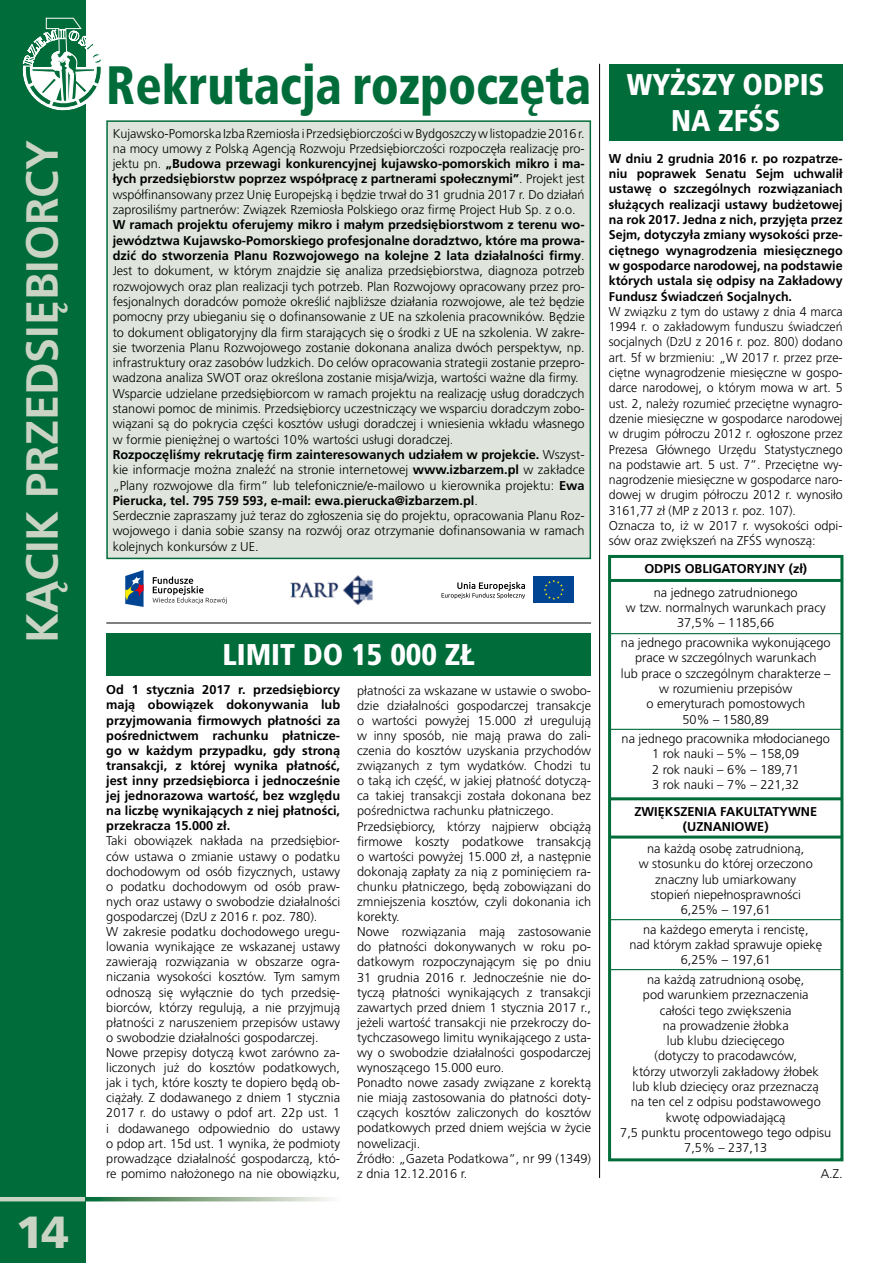
<style>
.page{position:relative;width:893px;height:1263px;background:#fff}
.page>*{position:absolute;margin:0;border:0;box-sizing:border-box;transform-origin:0 0}
.t1{font:900 condensed 54px "Frutiger LTCE";color:#006c39;scale:.91 1}
.t2{font:700 45px "Frutiger CE";color:#c9d4c5}
.t3{font:900 45px "Frutiger CE";color:#c9d4c5}
.t4{font:900 condensed 30px/36px "Frutiger LTCE";color:#fff;text-align:center}
.t5{font:300 12.75px/15.3px "Frutiger CE";color:#000;text-align:center}
.t6{font:700 12.75px/15.3px "Frutiger CE";color:#000;text-align:justify}
.s1{font-weight:700}
</style>
<div class="page">
<div style="left:106px;top:120px;width:485px;height:439px;background:#dfe5dc;border:2px solid #006c39"></div>
<div style="left:0;top:0;width:85px;height:1263px;background:#006c39"></div>
<hr style="left:0;top:1197px;width:85px;height:4px;background:#c9d4c5">
<svg style="left:85px;top:1197px;width:246px;height:4px"></svg>
<svg style="left:22px;top:18px;width:81px;height:93px"></svg>
<div style="left:609px;top:64px;width:234px;height:76px;background:#006c39"></div>
<div style="left:608px;top:555px;width:235px;height:606px;border:3px solid #006c39"></div>
<hr style="left:609px;top:579px;width:234px;height:3px;background:#006c39">
<hr style="left:609px;top:797px;width:234px;height:3px;background:#006c39">
<hr style="left:609px;top:633px;width:234px;height:1px;background:#006c39">
<hr style="left:609px;top:729px;width:234px;height:1px;background:#006c39">
<hr style="left:609px;top:835px;width:234px;height:3px;background:#006c39">
<hr style="left:609px;top:919px;width:234px;height:1px;background:#006c39">
<hr style="left:609px;top:969px;width:234px;height:1px;background:#006c39">
<hr style="left:106px;top:623px;width:485px;height:1px;background:#000">
<hr style="left:599px;top:64px;width:1px;height:1114px;background:#000">
<div style="left:106px;top:634px;width:485px;height:42px;background:#006c39"></div>
<svg style="left:125px;top:570px;width:19px;height:37px"></svg>
<svg style="left:153px;top:576px;width:74px;height:28px"></svg>
<div style="left:534px;top:576px;width:40px;height:27px;background:#004494"></div>
<svg style="left:544px;top:580px;width:20px;height:20px"></svg>
<svg style="left:441px;top:582px;width:84px;height:17px"></svg>
<img style="left:290px;top:575px;width:83px;height:30px">
<h2 class="t2" style="left:15px;top:643px;width:501px;rotate:-90deg">Kącik przedsiębiorcy</h2>
<h2 class="t3" style="left:16px;top:1205px;width:55px">14</h2>
<h1 class="t1" style="left:106px;top:53px;width:534px">Rekrutacja rozpoczęta</h1>
<p class="t5" style="left:113px;top:125px;width:473px;text-align:justify">Kujawsko-Pomorska Izba Rzemiosła i Przedsiębiorczości w Bydgoszczy w listopadzie 2016 r. na mocy umowy z Polską Agencją Rozwoju Przedsiębiorczości rozpoczęła realizację pro&shy;jektu pn. <span class="s1">„Budowa przewagi konkurencyjnej kujawsko-pomorskich mikro i ma&shy;łych przedsiębiorstw poprzez współpracę z partnerami społecznymi”</span>. Projekt jest współfinansowany przez Unię Europejską i będzie trwał do 31 grudnia 2017 r. Do działań zaprosiliśmy partnerów: Związek Rzemiosła Polskiego oraz firmę Project Hub Sp. z o.o.</p>
<p class="t5" style="left:113px;top:217px;width:474px;text-align:left"><span class="s1">W ramach projektu oferujemy mikro i małym przedsiębiorstwom z terenu wo&shy;jewództwa Kujawsko-Pomorskiego profesjonalne doradztwo, które ma prowa&shy;dzić do stworzenia Planu Rozwojowego na kolejne 2 lata działalności firmy</span>.<br>Jest to dokument, w którym znajdzie się analiza przedsiębiorstwa, diagnoza potrzeb rozwojowych oraz plan realizacji tych potrzeb. Plan Rozwojowy opracowany przez pro&shy;fesjonalnych doradców pomoże określić najbliższe działania rozwojowe, ale też będzie pomocny przy ubieganiu się o dofinansowanie z UE na szkolenia pracowników. Będzie to dokument obligatoryjny dla firm starających się o środki z UE na szkolenia. W zakre&shy;sie tworzenia Planu Rozwojowego zostanie dokonana analiza dwóch perspektyw, np. infrastruktury oraz zasobów ludzkich. Do celów opracowania strategii zostanie przepro&shy;wadzona analiza SWOT oraz określona zostanie misja/wizja, wartości ważne dla firmy.<br>Wsparcie udzielane przedsiębiorcom w ramach projektu na realizację usług doradczych stanowi pomoc de minimis. Przedsiębiorcy uczestniczący we wsparciu doradczym zobo&shy;wiązani są do pokrycia części kosztów usługi doradczej i wniesienia wkładu własnego w formie pieniężnej o wartości 10% wartości usługi doradczej.<br><span class="s1">Rozpoczęliśmy rekrutację firm zainteresowanych udziałem w projekcie.</span> Wszyst&shy;kie informacje można znaleźć na stronie internetowej <span class="s1">www.izbarzem.pl</span> w zakładce „Plany rozwojowe dla firm” lub telefonicznie/e-mailowo u kierownika projektu: <span class="s1">Ewa Pierucka, tel. 795 759 593, e-mail: ewa.pierucka@izbarzem.pl</span>.<br>Serdecznie zapraszamy już teraz do zgłoszenia się do projektu, opracowania Planu Roz&shy;wojowego i dania sobie szansy na rozwój oraz otrzymanie dofinansowania w ramach kolejnych konkursów z UE.</p>
<h3 class="t4" style="left:222px;top:636px;width:254px">LIMIT DO 15 000 ZŁ</h3>
<p class="t5" style="left:357px;top:682px;width:235px;text-align:left">płatności za wskazane w ustawie o swobo&shy;dzie działalności gospodarczej transakcje o wartości powyżej 15.000 zł uregulują w inny sposób, nie mają prawa do zali&shy;czenia do kosztów uzyskania przychodów związanych z tym wydatków. Chodzi tu o taką ich część, w jakiej płatność dotyczą&shy;ca takiej transakcji została dokonana bez pośrednictwa rachunku płatniczego.<br>Przedsiębiorcy, którzy najpierw obciążą firmowe koszty podatkowe transakcją o wartości powyżej 15.000 zł, a następnie dokonają zapłaty za nią z pominięciem ra&shy;chunku płatniczego, będą zobowiązani do zmniejszenia kosztów, czyli dokonania ich korekty.<br>Nowe rozwiązania mają zastosowanie do płatności dokonywanych w roku po&shy;datkowym rozpoczynającym się po dniu 31 grudnia 2016 r. Jednocześnie nie do&shy;tyczą płatności wynikających z transakcji zawartych przed dniem 1 stycznia 2017 r., jeżeli wartość transakcji nie przekroczy do&shy;tychczasowego limitu wynikającego z usta&shy;wy o swobodzie działalności gospodarczej wynoszącego 15.000 euro.<br>Ponadto nowe zasady związane z korektą nie miają zastosowania do płatności doty&shy;czących kosztów zaliczonych do kosztów podatkowych przed dniem wejścia w życie nowelizacji.<br>Źródło: „Gazeta Podatkowa”, nr 99 (1349) z dnia 12.12.2016 r.</p>
<p class="t6" style="left:106px;top:682px;width:235px">Od 1 stycznia 2017 r. przedsiębiorcy mają obowiązek dokonywania lub przyjmowania firmowych płatności za pośrednictwem rachunku płatnicze&shy;go w każdym przypadku, gdy stroną transakcji, z której wynika płatność, jest inny przedsiębiorca i jednocześnie jej jednorazowa wartość, bez względu na liczbę wynikających z niej płatności, przekracza 15.000 zł.</p>
<p class="t5" style="left:106px;top:833px;width:235px;text-align:left">Taki obowiązek nakłada na przedsiębior&shy;ców ustawa o zmianie ustawy o podatku dochodowym od osób fizycznych, ustawy o podatku dochodowym od osób praw&shy;nych oraz ustawy o swobodzie działalności gospodarczej (DzU z 2016 r. poz. 780).<br>W zakresie podatku dochodowego uregu&shy;lowania wynikające ze wskazanej ustawy zawierają rozwiązania w obszarze ogra&shy;niczania wysokości kosztów. Tym samym odnoszą się wyłącznie do tych przedsię&shy;biorców, którzy regulują, a nie przyjmują płatności z naruszeniem przepisów ustawy o swobodzie działalności gospodarczej.<br>Nowe przepisy dotyczą kwot zarówno za&shy;liczonych już do kosztów podatkowych, jak i tych, które koszty te dopiero będą ob&shy;ciążały. Z dodawanego z dniem 1 stycznia 2017 r. do ustawy o pdof art. 22p ust. 1 i dodawanego odpowiednio do ustawy o pdop art. 15d ust. 1 wynika, że podmioty prowadzące działalność gospodarczą, któ&shy;re pomimo nałożonego na nie obowiązku,</p>
<h3 class="t4" style="left:627px;top:66px;width:199px">WYŻSZY ODPIS<br>NA ZFŚS</h3>
<p class="t6" style="left:609px;top:151px;width:235px">W dniu 2 grudnia 2016 r. po rozpatrze&shy;niu poprawek Senatu Sejm uchwalił ustawę o szczególnych rozwiązaniach służących realizacji ustawy budżetowej na rok 2017. Jedna z nich, przyjęta przez Sejm, dotyczyła zmiany wysokości prze&shy;ciętnego wynagrodzenia miesięcznego w gospodarce narodowej, na podstawie których ustala się odpisy na Zakładowy Fundusz Świadczeń Socjalnych.</p>
<p class="t5" style="left:609px;top:304px;width:235px;text-align:left">W związku z tym do ustawy z dnia 4 marca 1994 r. o zakładowym funduszu świadczeń socjalnych (DzU z 2016 r. poz. 800) dodano art. 5f w brzmieniu: „W 2017 r. przez prze&shy;ciętne wynagrodzenie miesięczne w gospo&shy;darce narodowej, o którym mowa w art. 5 ust. 2, należy rozumieć przeciętne wynagro&shy;dzenie miesięczne w gospodarce narodowej w drugim półroczu 2012 r. ogłoszone przez Prezesa Głównego Urzędu Statystycznego na podstawie art. 5 ust. 7”. Przeciętne wy&shy;nagrodzenie miesięczne w gospodarce naro&shy;dowej w drugim półroczu 2012 r. wynosiło 3161,77 zł (MP z 2013 r. poz. 107).<br>Oznacza to, iż w 2017 r. wysokości odpi&shy;sów oraz zwiększeń na ZFŚS wynoszą:</p>
<p class="t6" style="left:644px;top:561px;width:49px">ODPIS OBLIGATO</p>
<p class="t6" style="left:747px;top:561px;width:62px">RYJNY (zł)</p>
<p class="t5" style="left:626px;top:585px;width:201px">na jednego zatrudnionego<br>w tzw. normalnych warunkach pracy<br>37,5% – 1185,66</p>
<p class="t5" style="left:621px;top:635px;width:211px">na jednego pracownika wykonującego prace w szczególnych warunkach<br>lub prace o szczególnym charakterze – w rozumieniu przepisów<br>o emeryturach pomostowych<br>50% – 1580,89</p>
<p class="t5" style="left:622px;top:731px;width:210px">na jednego pracownika młodocianego<br>1 rok nauki – 5% – 158,09<br>2 rok nauki – 6% – 189,71<br>3 rok nauki – 7% – 221,32</p>
<p class="t6" style="left:634px;top:803px;width:9px">ZWIĘKSZENIA</p>
<p class="t6" style="left:720px;top:803px;width:41px">FAKULTAT</p>
<p class="t6" style="left:780px;top:803px;width:19px">YWNE</p>
<p class="t6" style="left:683px;top:819px;width:23px">(UZNANIOWE</p>
<p class="t6" style="left:764px;top:819px;width:6px">)</p>
<p class="t5" style="left:639px;top:841px;width:176px">na każdą osobę zatrudnioną,<br>w stosunku do której orzeczono znaczny lub umiarkowany stopień niepełnosprawności<br>6,25% – 197,61</p>
<p class="t5" style="left:629px;top:921px;width:194px">na każdego emeryta i rencistę,<br>nad którym zakład sprawuje opiekę<br>6,25% – 197,61</p>
<p class="t5" style="left:620px;top:972px;width:212px">na każdą zatrudnioną osobę,<br>pod warunkiem przeznaczenia<br>całości tego zwiększenia<br>na prowadzenie żłobka<br>lub klubu dziecięcego<br>(dotyczy to pracodawców,<br>którzy utworzyli zakładowy żłobek<br>lub klub dziecięcy oraz przeznaczą<br>na ten cel z odpisu podstawowego kwotę odpowiadającą<br>7,5 punktu procentowego tego odpisu<br>7,5% – 237,13</p>
<p class="t5" style="left:821px;top:1166px;width:23px">A.Z.</p>
</div>
